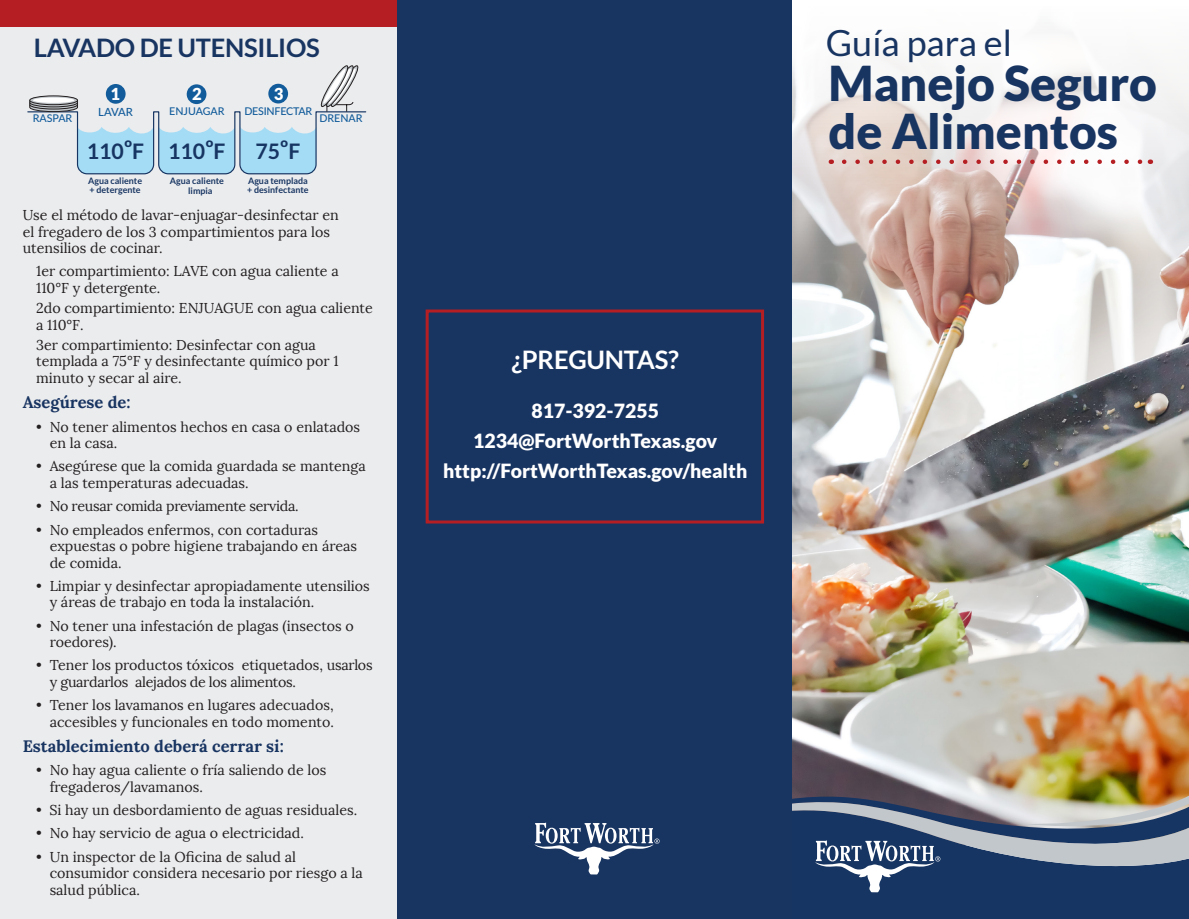
<style>
.page{position:relative;width:1189px;height:919px;background:#fff}
.page>*{position:absolute;margin:0;border:0;box-sizing:border-box;transform-origin:0 0}
.t1{font:900 48px/48px "Lato";color:#183461}
.t2{font:36px "Lato";color:#183461}
.t3{font:700 25.5px "Lato";letter-spacing:-.01em;color:#183461}
.t4{font:700 25.5px "Lato";letter-spacing:-.01em;color:#fff}
.t5{font:700 21.3px "Lato";color:#173562}
.t6{font:900 19.5px/30.2px "Lato";color:#fff;text-align:center}
.t7{font:900 16.65px "Lato";color:#fff}
.t8{font:700 16.5px "Lora";color:#183461}
.t9{font:14.25px/16.5px "Lora";color:#231f20}
.t10{font:14.25px/16.5px "Lora";letter-spacing:-.02em;color:#231f20}
.t11{font:500 11.25px "Lato";letter-spacing:-.025em;color:#125c9b}
.t12{font:500 10.65px "Lato";letter-spacing:-.005em;color:#125c9b}
.t13{font:700 8.85px/9.4px "Lato";color:#173562}
</style>
<div class="page">
<div style="left:396px;top:0;width:396px;height:918px;background:#183461"></div>
<div style="left:0;top:7px;width:396px;height:911px;background:#ebecee"></div>
<img style="left:792px;top:53px;width:396px;height:732px">
<svg style="left:27px;top:65px;width:339px;height:110px"></svg>
<div style="left:106px;top:84px;width:20px;height:20px;background:#125c9b;border-radius:50%"></div>
<div style="left:187px;top:84px;width:19px;height:20px;background:#125c9b;border-radius:50%"></div>
<div style="left:268px;top:84px;width:20px;height:19px;background:#125c9b;border-radius:50%"></div>
<svg style="left:844px;top:159px;width:299px;height:5px"></svg>
<div style="left:792px;top:892px;width:396px;height:26px;background:#173562"></div>
<svg style="left:792px;top:785px;width:396px;height:107px;background:#647284"></svg>
<div style="left:0;top:0;width:396px;height:27px;background:#b51f23"></div>
<div style="left:425px;top:309px;width:339px;height:214px;border:3px solid #b51f23"></div>
<svg style="left:534px;top:822px;width:125px;height:52px"></svg>
<h3 class="t3" style="left:34px;top:34px;width:287px">LAVADO DE UTENSILIOS</h3>
<h2 class="t2" style="left:825px;top:23px;width:187px">Guía para el</h2>
<p class="t7" style="left:111px;top:84px;width:11px">1</p>
<p class="t7" style="left:192px;top:84px;width:11px">2</p>
<p class="t7" style="left:274px;top:84px;width:11px">3</p>
<p class="t11" style="left:98px;top:103px;width:36px">LAVAR</p>
<p class="t12" style="left:169px;top:104px;width:57px">ENJUAGAR</p>
<p class="t12" style="left:244px;top:104px;width:69px">DESINFECTAR</p>
<p class="t12" style="left:33px;top:111px;width:41px">RASPAR</p>
<p class="t12" style="left:319px;top:111px;width:45px">DRENAR</p>
<h3 class="t5" style="left:87px;top:139px;width:140px">110ºF 110ºF</h3>
<h3 class="t5" style="left:255px;top:139px;width:46px">75ºF</h3>
<p class="t13" style="left:88px;top:175px;width:55px">Agua caliente + detergente</p>
<p class="t13" style="left:188px;top:175px;width:37px;line-height:10.1px;text-indent:-18px">Agua caliente limpia</p>
<p class="t13" style="left:247px;top:175px;width:63px">Agua templada + desinfectante</p>
<p class="t9" style="left:23px;top:207px;width:317px">Use el método de lavar-enjuagar-desinfectar en el fregadero de los 3 compartimientos para los utensilios de cocinar.</p>
<p class="t9" style="left:36px;top:263px;width:304px">1er compartimiento: LAVE con agua caliente a<br>110°F y detergente.</p>
<p class="t9" style="left:36px;top:300px;width:338px">2do compartimiento: ENJUAGUE con agua caliente a 110°F.</p>
<p class="t9" style="left:36px;top:336px;width:304px">3er compartimiento: Desinfectar con agua templada a 75°F y desinfectante químico por 1 minuto y secar al aire.</p>
<p class="t8" style="left:23px;top:392px;width:109px">Asegúrese de:</p>
<p class="t9" style="left:50px;top:418px;width:312px;text-indent:-13px">• No tener alimentos hechos en casa o enlatados en la casa.</p>
<p class="t9" style="left:50px;top:458px;width:318px;text-indent:-13px">• Asegúrese que la comida guardada se mantenga a las temperaturas adecuadas.</p>
<p class="t10" style="left:36px;top:498px;width:264px">• No reusar comida previamente servida.</p>
<p class="t9" style="left:50px;top:521px;width:309px;text-indent:-13px">• No empleados enfermos, con cortaduras expuestas o pobre higiene trabajando en áreas de comida.</p>
<p class="t9" style="left:50px;top:577px;width:322px;text-indent:-13px">• Limpiar y desinfectar apropiadamente utensilios y áreas de trabajo en toda la instalación.</p>
<p class="t9" style="left:50px;top:617px;width:306px;text-indent:-13px">• No tener una infestación de plagas (insectos o roedores).</p>
<p class="t10" style="left:50px;top:657px;width:324px;text-indent:-13px">• Tener los productos tóxicos etiquetados, usarlos y guardarlos alejados de los alimentos.</p>
<p class="t9" style="left:36px;top:696px;width:299px;text-align:right">• Tener los lavamanos en lugares adecuados, accesibles y funcionales en todo momento.</p>
<p class="t8" style="left:23px;top:735px;width:262px">Establecimiento deberá cerrar si:</p>
<p class="t9" style="left:50px;top:762px;width:278px;text-indent:-13px">• No hay agua caliente o fría saliendo de los fregaderos/lavamanos.</p>
<p class="t9" style="left:36px;top:801px;width:322px">• Si hay un desbordamiento de aguas residuales.</p>
<p class="t9" style="left:36px;top:825px;width:269px">• No hay servicio de agua o electricidad.</p>
<p class="t9" style="left:50px;top:848px;width:314px;text-indent:-13px">• Un inspector de la Oficina de salud al consumidor considera necesario por riesgo a la salud pública.</p>
<h3 class="t4" style="left:511px;top:345px;width:169px">¿PREGUNTAS?</h3>
<h3 class="t6" style="left:443px;top:395px;width:305px">817-392-7255<br>1234@FortWorthTexas.gov http://FortWorthTexas.gov/health</h3>
<h1 class="t1" style="left:828px;top:58px;width:330px">Manejo Seguro de Alimentos</h1>
</div>
